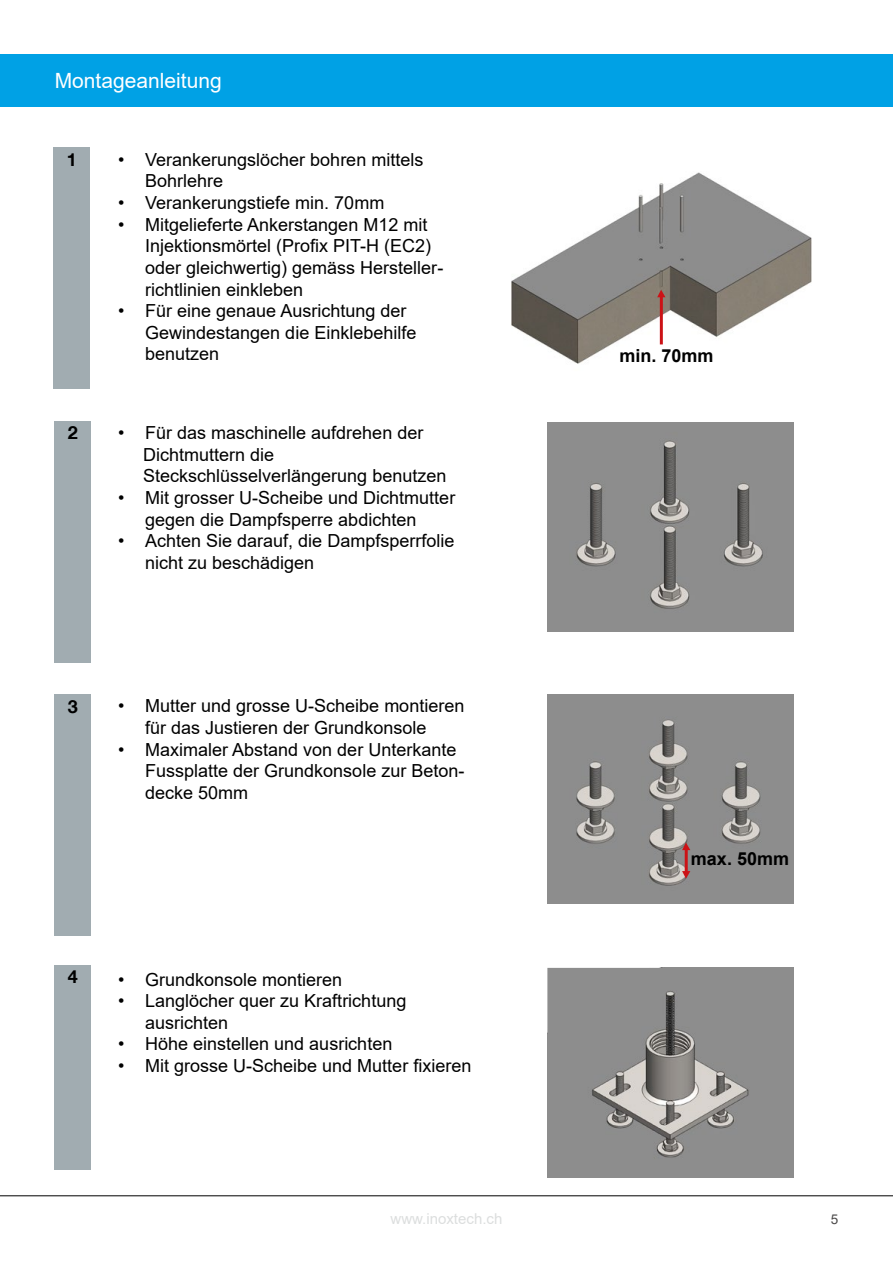
<style>
.page{position:relative;width:893px;height:1263px;background:#fff}
.page>*{position:absolute;margin:0;border:0;box-sizing:border-box;transform-origin:0 0}
.t1{font:21px "Arial";color:#fff}
.t2{font:18px/21.6px "Arial";color:#000}
.t3{font:700 18px "Arial";color:#000}
.t4{font:700 18px "Helvetica Neue LT Com";color:#000}
.t5{font:15px "Arial";color:#dcdede}
.t6{font:13.5px "Arial";color:#4b4949}
</style>
<div class="page">
<img style="left:511px;top:172px;width:301px;height:192px">
<hr style="left:660px;top:294px;width:3px;height:50px;background:#cc1216">
<svg style="left:657px;top:290px;width:8px;height:7px"></svg>
<img style="left:547px;top:422px;width:246px;height:210px">
<img style="left:547px;top:694px;width:246px;height:210px">
<hr style="left:685px;top:847px;width:3px;height:25px;background:#cc1216">
<svg style="left:682px;top:871px;width:8px;height:8px"></svg>
<svg style="left:682px;top:842px;width:8px;height:8px"></svg>
<img style="left:547px;top:968px;width:246px;height:209px">
<svg style="left:547px;top:968px;width:153px;height:72px;background:#8a8a8a"></svg>
<div style="left:55px;top:694px;width:36px;height:242px;background:#a1acb1"></div>
<div style="left:55px;top:421px;width:36px;height:241px;background:#a1acb1"></div>
<div style="left:54px;top:147px;width:36px;height:242px;background:#a1acb1"></div>
<div style="left:55px;top:966px;width:36px;height:204px;background:#a1acb1"></div>
<hr style="left:0;top:1195px;width:893px;height:1px;background:#000">
<div style="left:0;top:54px;width:893px;height:53px;background:#00a1e5"></div>
<p class="t1" style="left:55px;top:66px;width:168px">Montageanleitung</p>
<p class="t4" style="left:67px;top:148px;width:12px">1</p>
<p class="t4" style="left:68px;top:422px;width:12px">2</p>
<p class="t2" style="left:145px;top:149px;width:280px;text-indent:-27px">• Verankerungslöcher bohren mittels<br>Bohrlehre</p>
<p class="t2" style="left:118px;top:192px;width:268px">• Verankerungstiefe min. 70mm</p>
<p class="t2" style="left:145px;top:213px;width:300px;text-indent:-27px">• Mitgelieferte Ankerstangen M12 mit Injektionsmörtel (Profix PIT-H (EC2) oder gleichwertig) gemäss Hersteller&shy;richtlinien einkleben</p>
<p class="t2" style="left:145px;top:300px;width:273px;text-indent:-27px">• Für eine genaue Ausrichtung der<br>Gewindestangen die Einklebehilfe benutzen</p>
<p class="t2" style="left:143px;top:422px;width:305px;text-indent:-25px">• Für das maschinelle aufdrehen der<br>Dichtmuttern die<br>Steckschlüsselverlängerung benutzen</p>
<p class="t2" style="left:145px;top:487px;width:312px;text-indent:-27px">• Mit grosser U-Scheibe und Dichtmutter gegen die Dampfsperre abdichten</p>
<p class="t2" style="left:145px;top:530px;width:311px;text-indent:-27px">• Achten Sie darauf, die Dampfsperrfolie nicht zu beschädigen</p>
<p class="t4" style="left:68px;top:695px;width:12px">3</p>
<p class="t2" style="left:145px;top:695px;width:321px;text-indent:-27px">• Mutter und grosse U-Scheibe montieren für das Justieren der Grundkonsole</p>
<p class="t2" style="left:145px;top:738px;width:321px;text-indent:-27px">• Maximaler Abstand von der Unterkante<br>Fussplatte der Grundkonsole zur Beton&shy;decke 50mm</p>
<p class="t4" style="left:68px;top:966px;width:12px">4</p>
<p class="t2" style="left:118px;top:968px;width:226px">• Grundkonsole montieren</p>
<p class="t2" style="left:145px;top:990px;width:263px;text-indent:-27px">• Langlöcher quer zu Kraftrichtung ausrichten</p>
<p class="t2" style="left:118px;top:1033px;width:276px">• Höhe einstellen und ausrichten</p>
<p class="t2" style="left:118px;top:1055px;width:355px">• Mit grosse U-Scheibe und Mutter fixieren</p>
<p class="t3" style="left:620px;top:343px;width:96px">min. 70mm</p>
<p class="t3" style="left:691px;top:846px;width:100px">max. 50mm</p>
<p class="t5" style="left:391px;top:1208px;width:113px">www.inoxtech.ch</p>
<p class="t6" style="left:831px;top:1210px;width:9px">5</p>
</div>
